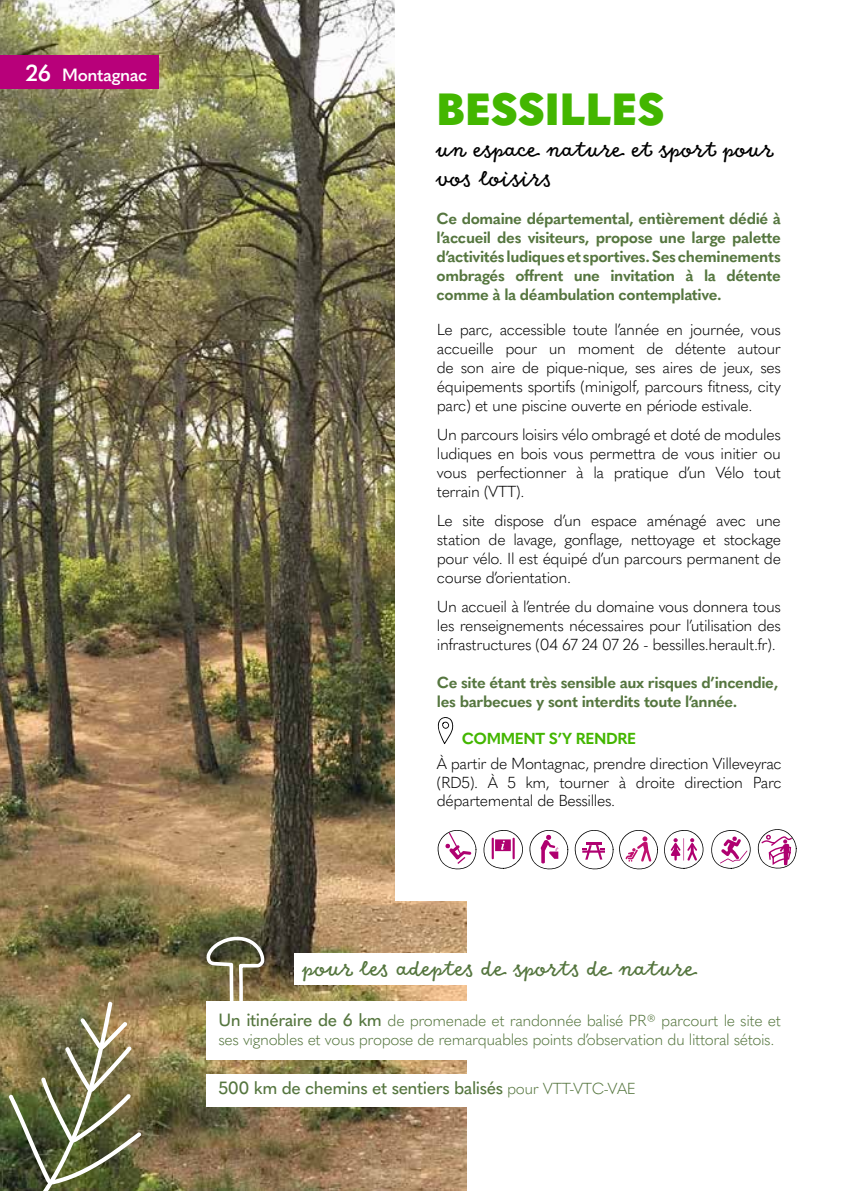
<style>
.page{position:relative;width:844px;height:1191px;background:#fff}
.page>*{position:absolute;margin:0;border:0;box-sizing:border-box;transform-origin:0 0}
.t1{font:900 44.45px "Quasimoda";color:#43b600}
.t2{font:24.5px/29.4px "Goodlife Script";color:#000}
.t3{font:24.5px "Goodlife Script";color:#55763f}
.t4{font:600 22.75px "Quasimoda";color:#fff}
.t5{font:500 17.5px "Quasimoda";letter-spacing:-.025em;color:#55763f}
.t6{font:600 17.5px "Quasimoda";letter-spacing:-.025em;color:#fff}
.t7{font:300 15.75px/18.9px "Quasimoda";letter-spacing:-.025em;color:#000;text-align:justify}
.t8{font:700 15.75px/18.9px "Quasimoda";letter-spacing:-.025em;color:#55763f;text-align:justify}
.t9{font:300 15.75px/18.9px "Quasimoda";letter-spacing:-.025em;color:#55763f}
.t10{font:700 15.75px "Quasimoda";letter-spacing:-.025em;color:#43b600}
.s1{font-weight:500;font-size:17.5px}
.s2{font-weight:300;font-size:15.75px}
</style>
<div class="page">
<img style="left:0;top:0;width:466px;height:1191px">
<svg style="left:206px;top:936px;width:58px;height:65px;background:#807a5d"></svg>
<div style="left:0;top:56px;width:159px;height:33px;background:#b8007a"></div>
<div style="left:395px;top:0;width:433px;height:900px;background:#fff"></div>
<svg style="left:438px;top:717px;width:15px;height:27px"></svg>
<svg style="left:574px;top:830px;width:39px;height:39px"></svg>
<svg style="left:619px;top:830px;width:38px;height:39px"></svg>
<svg style="left:483px;top:830px;width:40px;height:38px"></svg>
<svg style="left:437px;top:830px;width:39px;height:39px"></svg>
<svg style="left:664px;top:830px;width:39px;height:38px"></svg>
<svg style="left:711px;top:830px;width:39px;height:38px"></svg>
<svg style="left:529px;top:830px;width:39px;height:39px"></svg>
<div style="left:294px;top:952px;width:279px;height:32px;background:#fff"></div>
<div style="left:206px;top:1001px;width:399px;height:58px;background:#fff"></div>
<div style="left:206px;top:1074px;width:402px;height:32px;background:#fff"></div>
<svg style="left:757px;top:829px;width:39px;height:39px"></svg>
<img style="left:8px;top:1001px;width:135px;height:190px">
<h3 class="t4" style="left:26px;top:56px;width:27px">26</h3>
<p class="t6" style="left:62px;top:61px;width:87px">Montagnac</p>
<h1 class="t1" style="left:436px;top:74px;width:229px">BESSILLES</h1>
<h2 class="t2" style="left:436px;top:136px;width:339px">un espace nature et sport pour vos loisirs</h2>
<p class="t8" style="left:436px;top:208px;width:346px">Ce domaine départemental, entièrement dédié à l’accueil des visiteurs, propose une large palette d’activités ludiques et sportives. Ses cheminements ombragés offrent une invitation à la détente comme à la déambulation contemplative.</p>
<p class="t7" style="left:437px;top:319px;width:345px">Le parc, accessible toute l’année en journée, vous accueille pour un moment de détente autour de son aire de pique-nique, ses aires de jeux, ses équipements sportifs (minigolf, parcours fitness, city parc) et une piscine ouverte en période estivale.</p>
<p class="t7" style="left:437px;top:424px;width:345px">Un parcours loisirs vélo ombragé et doté de modules ludiques en bois vous permettra de vous initier ou vous perfectionner à la pratique d’un Vélo tout terrain (VTT).</p>
<p class="t7" style="left:437px;top:510px;width:345px">Le site dispose d’un espace aménagé avec une station de lavage, gonflage, nettoyage et stockage pour vélo. Il est équipé d’un parcours permanent de course d’orientation.</p>
<p class="t7" style="left:437px;top:596px;width:345px">Un accueil à l’entrée du domaine vous donnera tous les renseignements nécessaires pour l’utilisation des infrastructures (04 67 24 07 26 - bessilles.herault.fr).</p>
<p class="t8" style="left:437px;top:672px;width:343px">Ce site étant très sensible aux risques d’incendie, les barbecues y sont interdits toute l’année.</p>
<p class="t10" style="left:461px;top:726px;width:176px">COMMENT S’Y RENDRE</p>
<p class="t7" style="left:437px;top:752px;width:346px">À partir de Montagnac, prendre direction Villeveyrac (RD5). À 5 km, tourner à droite direction Parc départemental de Bessilles.</p>
<h2 class="t3" style="left:303px;top:955px;width:393px">pour les adeptes de sports de nature</h2>
<p class="t9" style="left:218px;top:1010px;width:564px"><span class="s1">Un itinéraire de 6 km</span> de promenade et randonnée balisé PR® parcourt le site et ses vignobles et vous propose de remarquables points d’observation du littoral sétois.</p>
<p class="t5" style="left:218px;top:1074px;width:419px">500 km de chemins et sentiers balisés <span class="s2">pour VTT-VTC-VAE</span></p>
</div>
